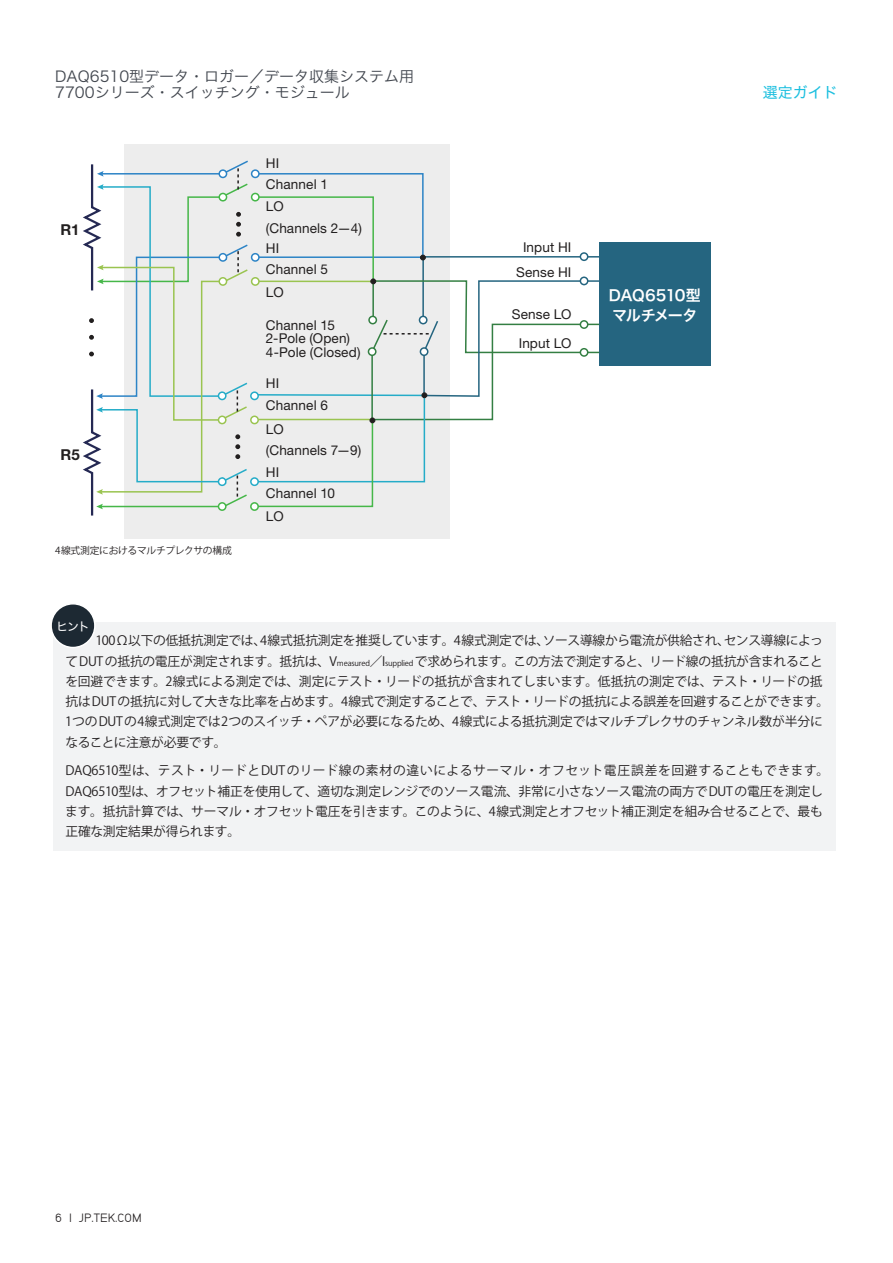
<style>
.page{position:relative;width:893px;height:1263px;background:#fff}
.page>*{position:absolute;margin:0;border:0;box-sizing:border-box;transform-origin:0 0}
.t1{font:15px/16.5px "Hira Kaku Std W3";color:#41464e}
.t2{font:15px/19.5px "Hira Kaku Std W6";letter-spacing:-.03em;color:#fff}
.t3{font:15px "Hira Kaku Std W4";color:#1cbfdf}
.t4{font:700 15px "Helvetica Neue LT Std";color:#221f1f}
.t5{font:13.5px/13.5px "Helvetica Neue LT Std";letter-spacing:.01em;color:#221f1f}
.t6{font:12.75px/20.2px "Koz Go Pro";letter-spacing:-.015em;color:#231f20}
.t7{font:12px "Neubau Grotesk Nor";color:#231f20}
.t8{font:12px "Hira Kaku Std W4";color:#fff}
.t9{font:9.75px "Koz Go Pro";letter-spacing:-.025em;color:#231f20}
.s1{font-size:7.65px}
</style>
<div class="page">
<div style="left:125px;top:145px;width:325px;height:394px;background:#ededed"></div>
<div style="left:599px;top:242px;width:111px;height:123px;background:#256580"></div>
<svg style="left:83px;top:159px;width:518px;height:359px"></svg>
<div style="left:53px;top:622px;width:782px;height:228px;background:#f2f3f4"></div>
<div style="left:51px;top:604px;width:44px;height:43px;background:#1d2933;border-radius:50%"></div>
<div style="left:50px;top:603px;width:46px;height:45px;border:2px solid #fff;border-radius:50%"></div>
<p class="t1" style="left:55px;top:68px;width:360px">DAQ6510型データ・ロガー／データ収集システム用<br>7700シリーズ・スイッチング・モジュール</p>
<p class="t4" style="left:61px;top:220px;width:20px">R1</p>
<p class="t4" style="left:61px;top:445px;width:21px">R5</p>
<p class="t9" style="left:55px;top:544px;width:178px">4線式測定におけるマルチプレクサの構成</p>
<p class="t8" style="left:56px;top:617px;width:35px">ヒント</p>
<p class="t5" style="left:266px;top:156px;width:15px">HI</p>
<p class="t5" style="left:266px;top:199px;width:19px">LO</p>
<p class="t5" style="left:266px;top:177px;width:63px">Channel 1</p>
<p class="t5" style="left:266px;top:221px;width:97px">(Channels 2—4)</p>
<p class="t5" style="left:266px;top:241px;width:15px">HI</p>
<p class="t5" style="left:266px;top:285px;width:19px">LO</p>
<p class="t5" style="left:266px;top:262px;width:63px">Channel 5</p>
<p class="t5" style="left:266px;top:318px;width:96px">Channel 15<br>2-Pole (Open)<br>4-Pole (Closed)</p>
<p class="t5" style="left:266px;top:377px;width:15px">HI</p>
<p class="t5" style="left:266px;top:422px;width:19px">LO</p>
<p class="t5" style="left:266px;top:399px;width:63px">Channel 6</p>
<p class="t5" style="left:266px;top:443px;width:97px">(Channels 7—9)</p>
<p class="t5" style="left:266px;top:465px;width:15px">HI</p>
<p class="t5" style="left:266px;top:509px;width:19px">LO</p>
<p class="t5" style="left:266px;top:486px;width:70px">Channel 10</p>
<p class="t5" style="left:523px;top:240px;width:50px">Input HI</p>
<p class="t5" style="left:516px;top:265px;width:57px">Sense HI</p>
<p class="t5" style="left:512px;top:307px;width:61px">Sense LO</p>
<p class="t5" style="left:519px;top:336px;width:54px">Input LO</p>
<p class="t2" style="left:609px;top:286px;width:93px">DAQ6510型マルチメータ</p>
<p class="t3" style="left:763px;top:81px;width:76px">選定ガイド</p>
<p class="t6" style="left:65px;top:631px;width:766px;text-indent:30px">100Ω以下の低抵抗測定では、4線式抵抗測定を推奨しています。4線式測定では、ソース導線から電流が供給され、センス導線によってDUTの抵抗の電圧が測定されます。抵抗は、V<span class="s1">measured</span>／I<span class="s1">supplied</span> で求められます。この方法で測定すると、リード線の抵抗が含まれることを回避できます。2線式による測定では、測定にテスト・リードの抵抗が含まれてしまいます。低抵抗の測定では、テスト・リードの抵抗はDUTの抵抗に対して大きな比率を占めます。4線式で測定することで、テスト・リードの抵抗による誤差を回避することができます。1つのDUTの4線式測定では2つのスイッチ・ペアが必要になるため、4線式による抵抗測定ではマルチプレクサのチャンネル数が半分になることに注意が必要です。</p>
<p class="t6" style="left:65px;top:761px;width:766px">DAQ6510型は、テスト・リードとDUTのリード線の素材の違いによるサーマル・オフセット電圧誤差を回避することもできます。DAQ6510型は、オフセット補正を使用して、適切な測定レンジでのソース電流、非常に小さなソース電流の両方でDUTの電圧を測定します。抵抗計算では、サーマル・オフセット電圧を引きます。このように、4線式測定とオフセット補正測定を組み合せることで、最も正確な測定結果が得られます。</p>
<p class="t7" style="left:55px;top:1211px;width:88px">6 | JP.TEK.COM</p>
</div>
